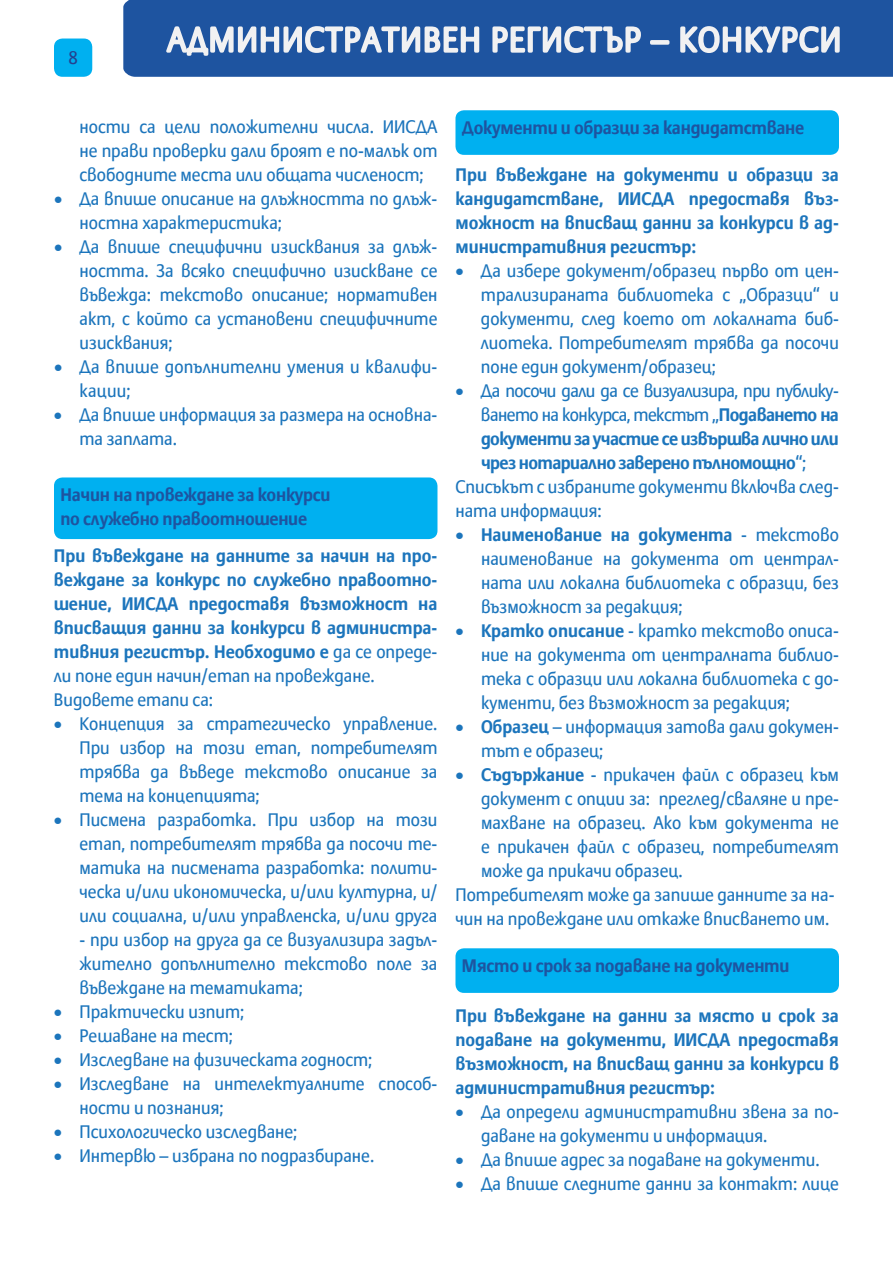
<style>
.page{position:relative;width:893px;height:1263px;background:#fff}
.page>*{position:absolute;margin:0;border:0;box-sizing:border-box;transform-origin:0 0}
.t1{font:18px/24px "Allianz Sans Cyr";color:#1c75bc;text-align:justify}
.t2{font:18px/24px "Allianz Sans Bold Cyr";color:#1c75bc;text-align:justify}
.t3{font:18px/24px "Allianz Sans Bold Cyr";letter-spacing:-.01em;color:#1e54a0}
.t4{font:18px/24px "Allianz Sans Cyr";letter-spacing:-.03em;color:#1c75bc;text-align:right}
.t5{font:18px/24px "Allianz Sans Bold Cyr";letter-spacing:-.03em;color:#1c75bc}
.t6{font:18px "Allianz Sans Cyr";color:#25408f}
.s1{font-family:"Allianz Sans Cyr"}
.s2{font-family:"Allianz Sans Bold Cyr"}
</style>
<div class="page">
<div style="left:54px;top:39px;width:38px;height:38px;background:#00b0f0;border-radius:9px"></div>
<div style="left:123px;top:0;width:770px;height:77px;background:#1e54a0"></div>
<svg style="left:163px;top:6px;width:318px;height:70px"></svg>
<svg style="left:491px;top:8px;width:151px;height:58px"></svg>
<div style="left:650px;top:40px;width:19px;height:5px;border:3px solid #f1f1f2"></div>
<svg style="left:679px;top:8px;width:162px;height:58px"></svg>
<div style="left:54px;top:477px;width:383px;height:62px;background:#00b0f0;border-radius:9px"></div>
<div style="left:455px;top:110px;width:384px;height:45px;background:#00b0f0;border-radius:9px"></div>
<div style="left:455px;top:948px;width:384px;height:45px;background:#00b0f0;border-radius:9px"></div>
<p class="t6" style="left:68px;top:47px;width:11px">8</p>
<p class="t1" style="left:80px;top:115px;width:359px">ности са цели положителни числа. ИИСДА не прави проверки дали броят е по-малък от свободните места или общата численост;</p>
<p class="t1" style="left:80px;top:187px;width:359px;text-indent:-26px">• Да впише описание на длъжността по длъж&shy;ностна характеристика;</p>
<p class="t1" style="left:80px;top:235px;width:359px;text-indent:-26px">• Да впише специфични изисквания за длъж&shy;ността. За всяко специфично изискване се въвежда: текстово описание; нормативен акт, с който са установени специфичните изисквания;</p>
<p class="t1" style="left:80px;top:355px;width:359px;text-indent:-26px">• Да впише допълнителни умения и квалифи&shy;кации;</p>
<p class="t1" style="left:79px;top:403px;width:359px;text-indent:-26px">• Да впише информация за размера на основна&shy;та заплата.</p>
<p class="t3" style="left:60px;top:483px;width:272px">Начин на провеждане за конкурси по служебно правоотношение</p>
<p class="t2" style="left:54px;top:544px;width:385px">При въвеждане на данните за начин на про&shy;веждане за конкурс по служебно правоотно&shy;шение, ИИСДА предоставя възможност на вписващия данни за конкурси в администра&shy;тивния регистър. Необходимо е <span class="s1">да се опреде-</span></p>
<p class="t1" style="left:54px;top:665px;width:320px">ли поне един начин/етап на провеждане.<br>Видовете етапи са:</p>
<p class="t1" style="left:79px;top:713px;width:359px;text-indent:-26px">• Концепция за стратегическо управление.<br>При избор на този етап, потребителят трябва да въведе текстово описание за тема на концепцията;</p>
<p class="t1" style="left:79px;top:809px;width:359px;text-indent:-26px">• Писмена разработка. При избор на този етап, потребителят трябва да посочи те&shy;матика на писмената разработка: полити&shy;ческа и/или икономическа, и/или културна, и/ или социална, и/или управленска, и/или друга</p>
<p class="t1" style="left:79px;top:929px;width:359px">- при избор на друга да се визуализира задъл&shy;жително допълнително текстово поле за въвеждане на тематиката;</p>
<p class="t1" style="left:54px;top:1001px;width:192px">• Практически изпит;</p>
<p class="t1" style="left:54px;top:1025px;width:180px">• Решаване на тест;</p>
<p class="t1" style="left:54px;top:1048px;width:320px">• Изследване на физическата годност;</p>
<p class="t1" style="left:79px;top:1072px;width:359px;text-indent:-26px">• Изследване на интелектуалните способ&shy;ности и познания;</p>
<p class="t1" style="left:54px;top:1120px;width:245px">• Психологическо изследване;</p>
<p class="t1" style="left:54px;top:1144px;width:320px">• Интервю – избрана по подразбиране.</p>
<p class="t3" style="left:462px;top:116px;width:344px">Документи и образци за кандидатстване</p>
<p class="t2" style="left:455px;top:163px;width:385px">При въвеждане на документи и образци за кандидатстване, ИИСДА предоставя въз&shy;можност на вписващ данни за конкурси в ад&shy;министративния регистър:</p>
<p class="t1" style="left:481px;top:259px;width:359px;text-indent:-26px">• Да избере документ/образец първо от цен&shy;трализираната библиотека с „Образци“ и документи, след което от локалната биб&shy;лиотека. Потребителят трябва да посочи поне един документ/образец;</p>
<p class="t4" style="left:455px;top:379px;width:385px">• Да посочи дали да се визуализира, при публику&shy;ването на конкурса, текстът „<span class="s2">Подаването на</span></p>
<p class="t5" style="left:481px;top:427px;width:359px">документи за участие се извършва лично или чрез нотариално заверено пълномощно<span class="s1">“;</span></p>
<p class="t1" style="left:455px;top:475px;width:385px">Списъкът с избраните документи включва след&shy;ната информация:</p>
<p class="t2" style="left:455px;top:523px;width:385px">• Наименование на документа <span class="s1">- текстово</span></p>
<p class="t1" style="left:481px;top:547px;width:359px">наименование на документа от централ&shy;ната или локална библиотека с образци, без възможност за редакция;</p>
<p class="t1" style="left:481px;top:619px;width:359px;text-indent:-26px">• <span class="s2">Кратко описание</span> - кратко текстово описа&shy;ние на документа от централната библио&shy;тека с образци или локална библиотека с до&shy;кументи, без възможност за редакция;</p>
<p class="t1" style="left:481px;top:715px;width:359px;text-indent:-26px">• <span class="s2">Образец</span> – информация затова дали докумен&shy;тът е образец;</p>
<p class="t1" style="left:455px;top:763px;width:385px">• <span class="s2">Съдържание</span> - прикачен файл с образец към</p>
<p class="t1" style="left:481px;top:787px;width:359px">документ с опции за: преглед/сваляне и пре-</p>
<p class="t1" style="left:481px;top:811px;width:359px">махване на образец. Ако към документа не</p>
<p class="t1" style="left:481px;top:835px;width:359px">е прикачен файл с образец, потребителят</p>
<p class="t1" style="left:481px;top:859px;width:203px">може да прикачи образец.</p>
<p class="t1" style="left:455px;top:883px;width:381px">Потребителят може да запише данните за на-</p>
<p class="t1" style="left:455px;top:907px;width:374px">чин на провеждане или откаже вписването им.</p>
<p class="t3" style="left:462px;top:954px;width:329px">Място и срок за подаване на документи</p>
<p class="t2" style="left:455px;top:1004px;width:385px">При въвеждане на данни за място и срок за подаване на документи, ИИСДА предоставя възможност, на вписващ данни за конкурси в административния регистър:</p>
<p class="t1" style="left:481px;top:1101px;width:359px;text-indent:-26px">• Да определи административни звена за по&shy;даване на документи и информация.</p>
<p class="t1" style="left:455px;top:1149px;width:364px">• Да впише адрес за подаване на документи.</p>
<p class="t1" style="left:455px;top:1173px;width:385px">• Да впише следните данни за контакт: лице</p>
</div>
